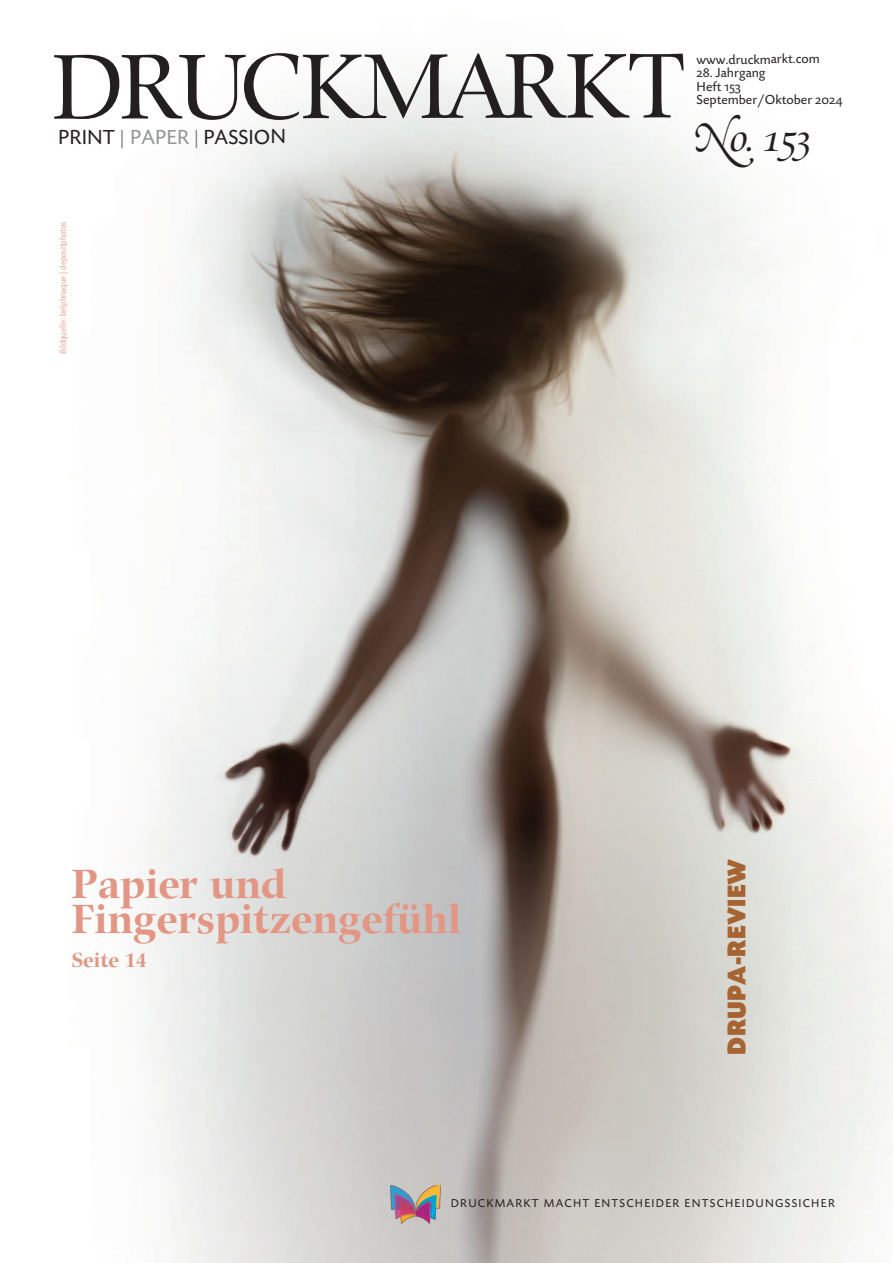
<style>
.page{position:relative;width:893px;height:1263px;background:#fff}
.page>*{position:absolute;margin:0;border:0;box-sizing:border-box;transform-origin:0 0}
.t1{font:94.5px "Zapf Renais SB";letter-spacing:-.05em;color:#231f20}
.t2{font:700 42px "Zapf Renais SB";color:#e29683}
.t3{font:italic 40.5px "Zapf Ren Swash SB";color:#231f20}
.t4{font:27px "Today SB Ultra";letter-spacing:.01em;color:#a76433;scale:.9 1}
.t5{font:21px "Today SB";color:#231f20}
.t6{font:700 21px "Zapf Renais SB";color:#e29683}
.t7{font:13.5px "Today SB";color:#231f20}
.t8{font:12px "Today SB Caps";letter-spacing:.1em;color:#231f20}
.t9{font:condensed 9px "Frutiger LT Std";color:#e9ae9c}
.s1{color:#808285}
.s2{color:#939598}
.s3{font-family:"Today SB Caps"}
.s4{font-family:"Zapf Renais SB"}
</style>
<div class="page">
<img style="left:145px;top:77px;width:748px;height:1186px">
<img style="left:391px;top:1186px;width:49px;height:38px">
<p class="t1" style="left:52px;top:51px;width:635px">DRUCKMARKT</p>
<p class="t5" style="left:58px;top:129px;width:229px">PRINT <span class="s1">|</span> <span class="s2">PAPER</span> <span class="s1">|</span> PASSION</p>
<p class="t7" style="left:697px;top:54px;width:125px">www.druckmarkt.com</p>
<p class="t7" style="left:697px;top:67px;width:71px"><span class="s3">28</span>. Jahrgang</p>
<p class="t7" style="left:697px;top:81px;width:46px">Heft <span class="s3">153</span></p>
<p class="t7" style="left:697px;top:94px;width:148px">September/Oktober <span class="s3">2024</span></p>
<p class="t3" style="left:697px;top:113px;width:115px">„o<span class="s4">.</span> 153</p>
<p class="t9" style="left:58px;top:354px;width:134px;rotate:-90deg">Bildquelle: belphnaque | depositphotos</p>
<p class="t2" style="left:72px;top:868px;width:216px">Papier und</p>
<p class="t2" style="left:72px;top:902px;width:391px">Fingerspitzengefühl</p>
<p class="t6" style="left:72px;top:952px;width:76px">Seite 14</p>
<p class="t4" style="left:727px;top:1054px;width:219px;rotate:-90deg">DRUPA-REVIEW</p>
<p class="t8" style="left:451px;top:1199px;width:386px">DRUCKMARKT MACHT ENTSCHEIDER ENTSCHEIDUNGSSICHER</p>
</div>
